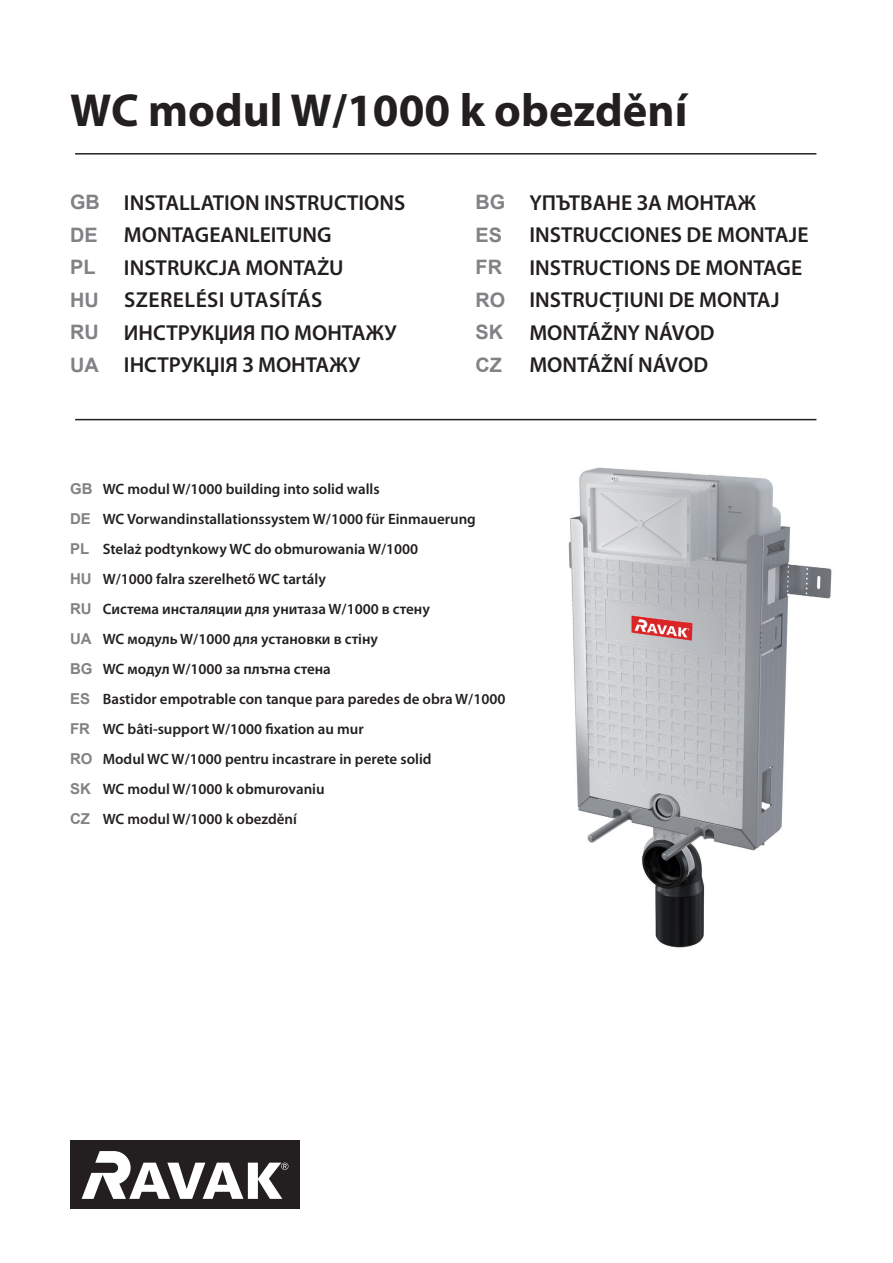
<style>
.page{position:relative;width:893px;height:1263px;background:#fff}
.page>*{position:absolute;margin:0;border:0;box-sizing:border-box;transform-origin:0 0}
.t1{font:700 46.5px "Myriad Pro";color:#231f20}
.t2{font:600 21.75px/32.5px "Myriad Pro";color:#231f20}
.t3{font:700 19.95px/32.5px "Arial";color:#808285}
.t4{font:600 15px/30px "Myriad Pro";color:#231f20}
.t5{font:700 15px/30px "Arial";color:#808285}
</style>
<div class="page">
<img style="left:568px;top:467px;width:264px;height:481px">
<div style="left:70px;top:1140px;width:230px;height:69px;background:#231f20"></div>
<svg style="left:82px;top:1151px;width:206px;height:48px"></svg>
<hr style="left:75px;top:153px;width:741px;height:2px;background:#231f20">
<hr style="left:75px;top:419px;width:741px;height:1px;background:#231f20">
<h1 class="t1" style="left:70px;top:80px;width:619px">WC modul W/1000 k obezdění</h1>
<h3 class="t3" style="left:70px;top:187px;width:31px">GB<br>DE<br>PL<br>HU<br>RU<br>UA</h3>
<h2 class="t2" style="left:529px;top:186px;width:281px">YПЪТВАНЕ ЗA МОНТАЖ<br>INSTRUCCIONES DE MONTAJE<br>INSTRUCTIONS DE MONTAGE<br>INSTRUCŢIUNI DE MONTAJ<br>MONTÁŽNY NÁVOD<br>MONTÁŽNÍ NÁVOD</h2>
<h3 class="t3" style="left:476px;top:187px;width:31px">BG<br>ES<br>FR<br>RO<br>SK<br>CZ</h3>
<h2 class="t2" style="left:124px;top:186px;width:283px">INSTALLATION INSTRUCTIONS<br>MONTAGEANLEITUNG<br>INSTRUKCJA MONTAŻU<br>Szerel</h2>
<h2 class="t2" style="left:124px;top:283px;width:274px;text-indent:157px">ítás<br>ИНСТРУКЏИЯ ПО МОНТАЖУ<br>IНСТРУКЏIЯ З МОНТАЖУ</h2>
<h2 class="t2" style="left:196px;top:283px;width:47px">ési utas</h2>
<p class="t5" style="left:70px;top:474px;width:24px">GB<br>DE<br>PL<br>HU<br>RU<br>UA<br>BG<br>ES<br>FR<br>RO<br>SK<br>CZ</p>
<p class="t4" style="left:103px;top:473px;width:404px">WC modul W/1000 building into solid walls<br>WC Vorwandinstallationssystem W/1000 für Einmauerung Stelaż podtynkowy WC do obmurowania W/1000<br>W/1000 falra szerelhető WC tartály<br>Cистема инсталяции для унитаза W/1000 в стену<br>WC модуль W/1000 для установки в стіну<br>WC модул W/1000 за плътна стена<br>Bastidor empotrable con tanque para paredes de obra W/1000<br>WC bâti-support W/1000 fixation au mur<br>Modul WC W/1000 pentru incastrare in perete solid<br>WC modul W/1000 k obmurovaniu<br>WC modul W/1000 k obezdění</p>
</div>
